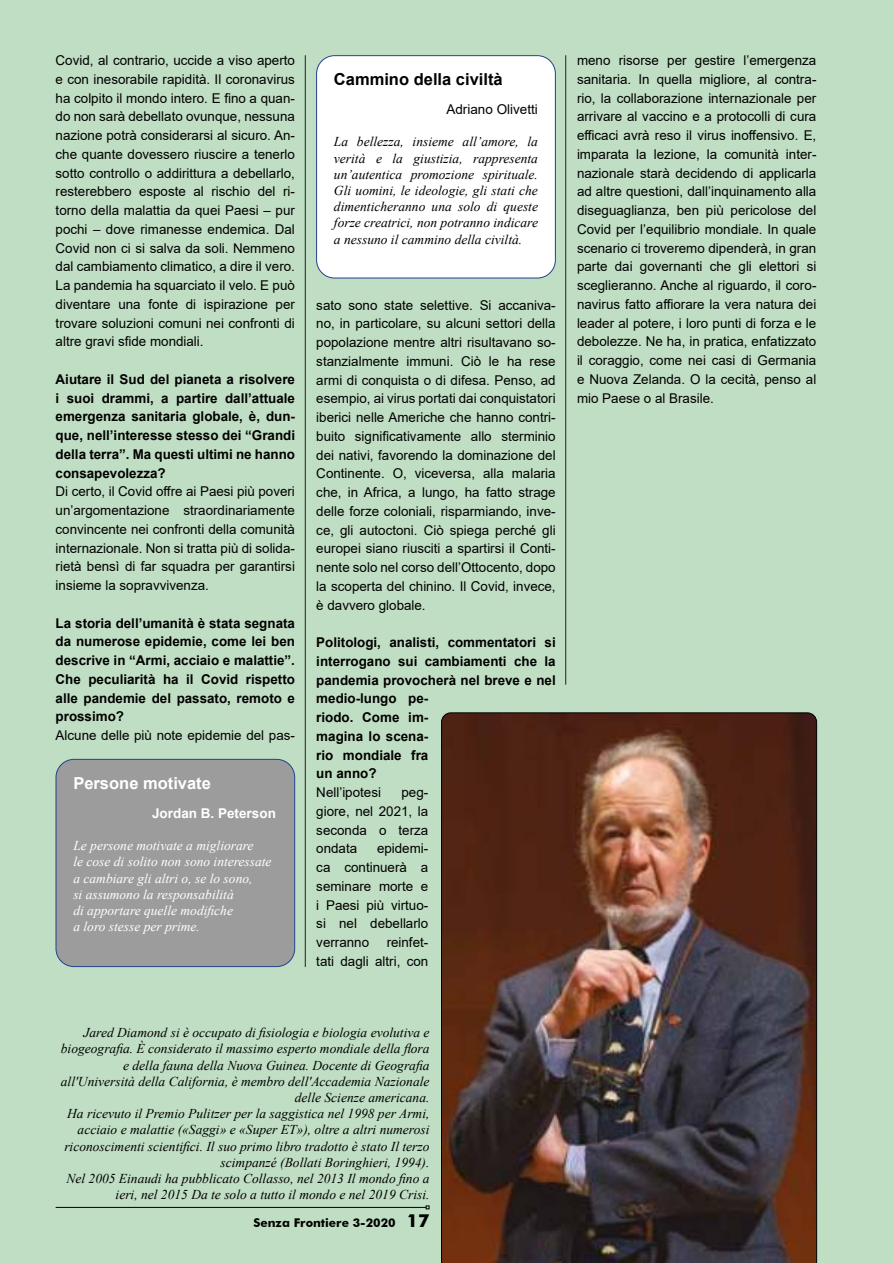
<style>
.page{position:relative;width:893px;height:1263px;background:#c0dec3}
.page>*{position:absolute;margin:0;border:0;box-sizing:border-box;transform-origin:0 0}
.t1{font:700 16.5px "Arial";color:#000}
.t2{font:700 16.5px "Arial";color:#fff}
.t3{font:13.5px/18.8px "Arial";color:#000;text-align:justify}
.t4{font:italic 13.5px/16.2px "Times New Roman";color:#000;text-align:right}
.t5{font:700 13.5px/18.8px "Arial";color:#000;text-align:justify}
.t6{font:italic 13.5px/16.2px "Times New Roman";color:#fff}
.t7{font:700 13.5px "Arial";color:#fff}
.t8{font:700 12px "Futura BT";color:#000}
.s1{font-size:18px}
</style>
<div class="page">
<hr style="left:305px;top:55px;width:1px;height:912px;background:#221f20">
<hr style="left:565px;top:55px;width:1px;height:630px;background:#221f20">
<hr style="left:56px;top:1207px;width:370px;height:1px;background:#000">
<img style="left:441px;top:712px;width:376px;height:551px">
<div style="left:317px;top:56px;width:238px;height:222px;background:#fff;border-radius:18px"></div>
<div style="left:316px;top:55px;width:240px;height:223px;border:1px solid #24418e;border-radius:18px"></div>
<div style="left:56px;top:759px;width:239px;height:207px;background:#9d9c9c;border-radius:18px"></div>
<div style="left:56px;top:759px;width:239px;height:208px;border:1px solid #24418e;border-radius:18px"></div>
<p class="t3" style="left:56px;top:51px;width:241px">Covid, al contrario, uccide a viso aperto e con inesorabile rapidità. Il coronavirus ha colpito il mondo intero. E fino a quan&shy;do non sarà debellato ovunque, nessuna nazione potrà considerarsi al sicuro. An&shy;che quante dovessero riuscire a tenerlo sotto controllo o addirittura a debellarlo, resterebbero esposte al rischio del ri&shy;torno della malattia da quei Paesi – pur pochi – dove rimanesse endemica. Dal Covid non ci si salva da soli. Nemmeno dal cambiamento climatico, a dire il vero.<br>La pandemia ha squarciato il velo. E può diventare una fonte di ispirazione per trovare soluzioni comuni nei confronti di altre gravi sfide mondiali.</p>
<p class="t5" style="left:56px;top:371px;width:241px">Aiutare il Sud del pianeta a risolvere i suoi drammi, a partire dall’attuale emergenza sanitaria globale, è, dun&shy;que, nell’interesse stesso dei “Grandi della terra”. Ma questi ultimi ne hanno consapevolezza?</p>
<p class="t3" style="left:56px;top:482px;width:241px">Di certo, il Covid offre ai Paesi più poveri un’argomentazione straordinariamente convincente nei confronti della comunità internazionale. Non si tratta più di solida&shy;rietà bensì di far squadra per garantirsi insieme la sopravvivenza.</p>
<p class="t5" style="left:56px;top:614px;width:241px">La storia dell’umanità è stata segnata da numerose epidemie, come lei ben descrive in “Armi, acciaio e malattie”.<br>Che peculiarità ha il Covid rispetto alle pandemie del passato, remoto e prossimo?</p>
<p class="t3" style="left:56px;top:726px;width:241px">Alcune delle più note epidemie del pas-</p>
<p class="t2" style="left:73px;top:777px;width:139px">Persone motivate</p>
<p class="t7" style="left:152px;top:808px;width:125px">Jordan B. Peterson</p>
<p class="t6" style="left:73px;top:839px;width:200px">Le persone motivate a migliorare<br>le cose di solito non sono interessate a cambiare gli altri o, se lo sono,<br>si assumono la responsabilità<br>di apportare quelle modifiche<br>a loro stesse per prime.</p>
<p class="t1" style="left:334px;top:68px;width:170px">Cammino della civiltà</p>
<p class="t3" style="left:446px;top:100px;width:93px">Adriano Olivetti</p>
<p class="t4" style="left:334px;top:135px;width:206px;text-align:justify">La bellezza, insieme all’amore, la verità e la giustizia, rappresenta un’autentica promozione spirituale.<br>Gli uomini, le ideologie, gli stati che dimenticheranno una solo di queste forze creatrici, non potranno indicare a nessuno il cammino della civiltà.</p>
<p class="t3" style="left:316px;top:295px;width:241px">sato sono state selettive. Si accaniva&shy;no, in particolare, su alcuni settori della popolazione mentre altri risultavano so&shy;stanzialmente immuni. Ciò le ha rese armi di conquista o di difesa. Penso, ad esempio, ai virus portati dai conquistatori iberici nelle Americhe che hanno contri&shy;buito significativamente allo sterminio dei nativi, favorendo la dominazione del Continente. O, viceversa, alla malaria che, in Africa, a lungo, ha fatto strage delle forze coloniali, risparmiando, inve&shy;ce, gli autoctoni. Ciò spiega perché gli europei siano riusciti a spartirsi il Conti&shy;nente solo nel corso dell’Ottocento, dopo la scoperta del chinino. Il Covid, invece, è davvero globale.</p>
<p class="t5" style="left:316px;top:633px;width:241px;text-align:left">Politologi, analisti, commentatori si interrogano sui cambiamenti che la pandemia provocherà nel breve e nel medio-lungo pe-<br>riodo. Come im-<br>magina lo scena-<br>rio mondiale fra<br>un anno?</p>
<p class="t3" style="left:316px;top:783px;width:66px">Nell’ipotesi</p>
<p class="t3" style="left:316px;top:783px;width:114px;text-indent:85px">peg&shy;giore, nel 2021, la seconda o terza ondata</p>
<p class="t3" style="left:316px;top:840px;width:114px;text-indent:61px">epidemi&shy;ca continuerà a seminare morte e i Paesi più virtuo&shy;si nel debellarlo verranno</p>
<p class="t3" style="left:316px;top:933px;width:114px;text-align:right">reinfet-<br>tati dagli altri, con</p>
<p class="t3" style="left:577px;top:51px;width:241px">meno risorse per gestire l’emergenza sanitaria. In quella migliore, al contra&shy;rio, la collaborazione internazionale per arrivare al vaccino e a protocolli di cura efficaci avrà reso il virus inoffensivo. E, imparata la lezione, la comunità inter&shy;nazionale starà decidendo di applicarla ad altre questioni, dall’inquinamento alla diseguaglianza, ben più pericolose del Covid per l’equilibrio mondiale. In quale scenario ci troveremo dipenderà, in gran parte dai governanti che gli elettori si sceglieranno. Anche al riguardo, il coro&shy;navirus fatto affiorare la vera natura dei leader al potere, i loro punti di forza e le debolezze. Ne ha, in pratica, enfatizzato il coraggio, come nei casi di Germania e Nuova Zelanda. O la cecità, penso al mio Paese o al Brasile.</p>
<p class="t4" style="left:61px;top:1024px;width:370px">Jared Diamond si è occupato di fisiologia e biologia evolutiva e biogeografia. È considerato il massimo esperto mondiale della flora e della fauna della Nuova Guinea. Docente di Geografia all'Università della California, è membro dell'Accademia Nazionale delle Scienze americana.<br>Ha ricevuto il Premio Pulitzer per la saggistica nel 1998 per Armi, acciaio e malattie («Saggi» e «Super ET»), oltre a altri numerosi riconoscimenti scientifici. Il suo primo libro tradotto è stato Il terzo scimpanzé (Bollati Boringhieri, 1994).<br>Nel 2005 Einaudi ha pubblicato Collasso, nel 2013 Il mondo fino a ieri, nel 2015 Da te solo a tutto il mondo e nel 2019 Crisi.</p>
<p class="t8" style="left:253px;top:1218px;width:178px">Senza Frontiere 3-2020 <span class="s1">17</span></p>
</div>
